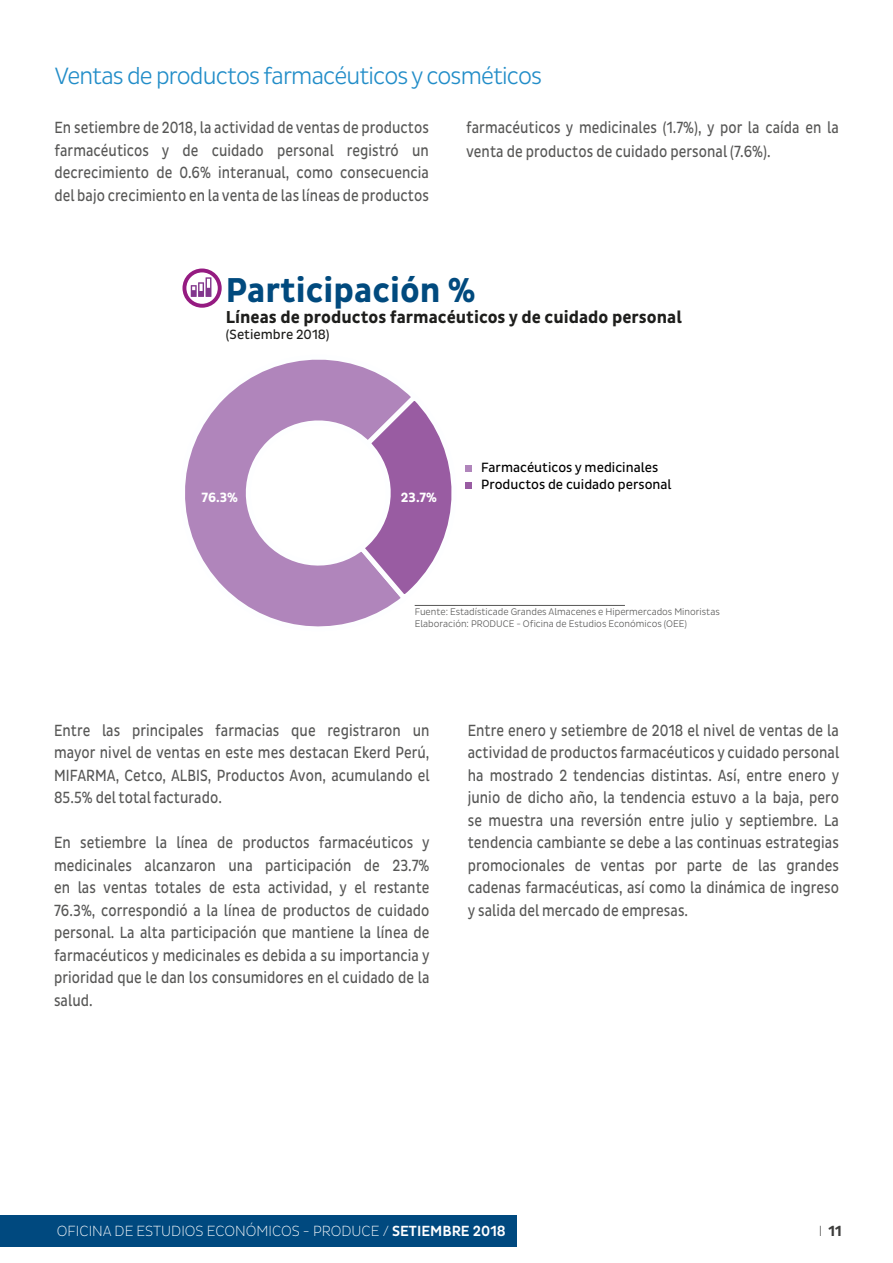
<style>
.page{position:relative;width:893px;height:1263px;background:#fff}
.page>*{position:absolute;margin:0;border:0;box-sizing:border-box;transform-origin:0 0}
.t1{font:700 35.1px "Pluto Sans Cond";color:#014a7e}
.t2{font:300 24px "Pluto Sans Cond";letter-spacing:-.035em;color:#228dc8}
.t3{font:700 17.55px "Pluto Sans Cond";color:#1e1e1c}
.t4{font:16.5px/22.5px "Pluto Sans Cond";letter-spacing:.005em;color:#575756;text-align:justify;scale:.87 1}
.t5{font:300 15px "Pluto Sans Cond Ex";color:#fff}
.t6{font:700 15px "Pluto Sans Cond";color:#3c3c3b}
.t7{font:13.65px "Pluto Sans Cond";color:#000}
.t8{font:13.65px "Pluto Sans Cond";color:#1e1e1c}
.t9{font:700 13.65px "Pluto Sans Cond";color:#fff}
.t10{font:300 9.75px/11.7px "Pluto Sans Cond";color:#585857}
.s1{font-family:"Pluto Sans Cond";font-weight:500}
.s2{font-family:"Pluto Sans Cond Ex";font-weight:300}
</style>
<div class="page">
<div style="left:0;top:1215px;width:516px;height:32px;background:#00497f"></div>
<svg style="left:184px;top:270px;width:36px;height:36px"></svg>
<div style="left:182px;top:268px;width:40px;height:40px;border:4px solid #951b81;border-radius:50%"></div>
<svg style="left:191px;top:277px;width:20px;height:20px"></svg>
<hr style="left:415px;top:605px;width:210px;height:1px;background:#585857">
<svg style="left:185px;top:359px;width:230px;height:268px"></svg>
<svg style="left:355px;top:390px;width:117px;height:215px"></svg>
<h2 class="t2" style="left:54px;top:62px;width:489px">Ventas de productos farmacéuticos y cosméticos</h2>
<p class="t4" style="left:54px;top:117px;width:432px">En setiembre de 2018, la actividad de ventas de productos farmacéuticos y de cuidado personal registró un decrecimiento de 0.6% interanual, como consecuencia del bajo crecimiento en la venta de las líneas de productos</p>
<p class="t4" style="left:466px;top:116px;width:430px;line-height:24px">farmacéuticos y medicinales (1.7%), y por la caída en la venta de productos de cuidado personal (7.6%).</p>
<h1 class="t1" style="left:226px;top:270px;width:251px">Participación %</h1>
<p class="t3" style="left:226px;top:307px;width:457px">Líneas de productos farmacéuticos y de cuidado personal</p>
<p class="t8" style="left:226px;top:327px;width:105px">(Setiembre 2018)</p>
<p class="t9" style="left:201px;top:489px;width:38px">76.3%</p>
<p class="t9" style="left:401px;top:490px;width:38px">23.7%</p>
<p class="t7" style="left:481px;top:459px;width:178px">Farmacéuticos y medicinales</p>
<p class="t7" style="left:481px;top:477px;width:192px">Productos de cuidado personal</p>
<p class="t10" style="left:415px;top:606px;width:307px">Fuente: Estadísticade Grandes Almacenes e Hipermercados Minoristas<br>Elaboración: PRODUCE - Oficina de Estudios Económicos (OEE)</p>
<p class="t4" style="left:54px;top:719px;width:433px">Entre las principales farmacias que registraron un mayor nivel de ventas en este mes destacan Ekerd Perú, MIFARMA, Cetco, ALBIS, Productos Avon, acumulando el 85.5% del total facturado.</p>
<p class="t4" style="left:54px;top:832px;width:433px">En setiembre la línea de productos farmacéuticos y medicinales alcanzaron una participación de 23.7% en las ventas totales de esta actividad, y el restante 76.3%, correspondió a la línea de productos de cuidado personal. La alta participación que mantiene la línea de farmacéuticos y medicinales es debida a su importancia y prioridad que le dan los consumidores en el cuidado de la salud.</p>
<p class="t4" style="left:468px;top:719px;width:429px">Entre enero y setiembre de 2018 el nivel de ventas de la actividad de productos farmacéuticos y cuidado personal ha mostrado 2 tendencias distintas. Así, entre enero y junio de dicho año, la tendencia estuvo a la baja, pero se muestra una reversión entre julio y septiembre. La tendencia cambiante se debe a las continuas estrategias promocionales de ventas por parte de las grandes cadenas farmacéuticas, así como la dinámica de ingreso y salida del mercado de empresas.</p>
<p class="t5" style="left:57px;top:1222px;width:451px">OFICINA DE ESTUDIOS ECONÓMICOS - PRODUCE / <span class="s1">SETIEMBRE 2018</span></p>
<p class="t6" style="left:819px;top:1222px;width:25px"><span class="s2">I</span> 11</p>
</div>
